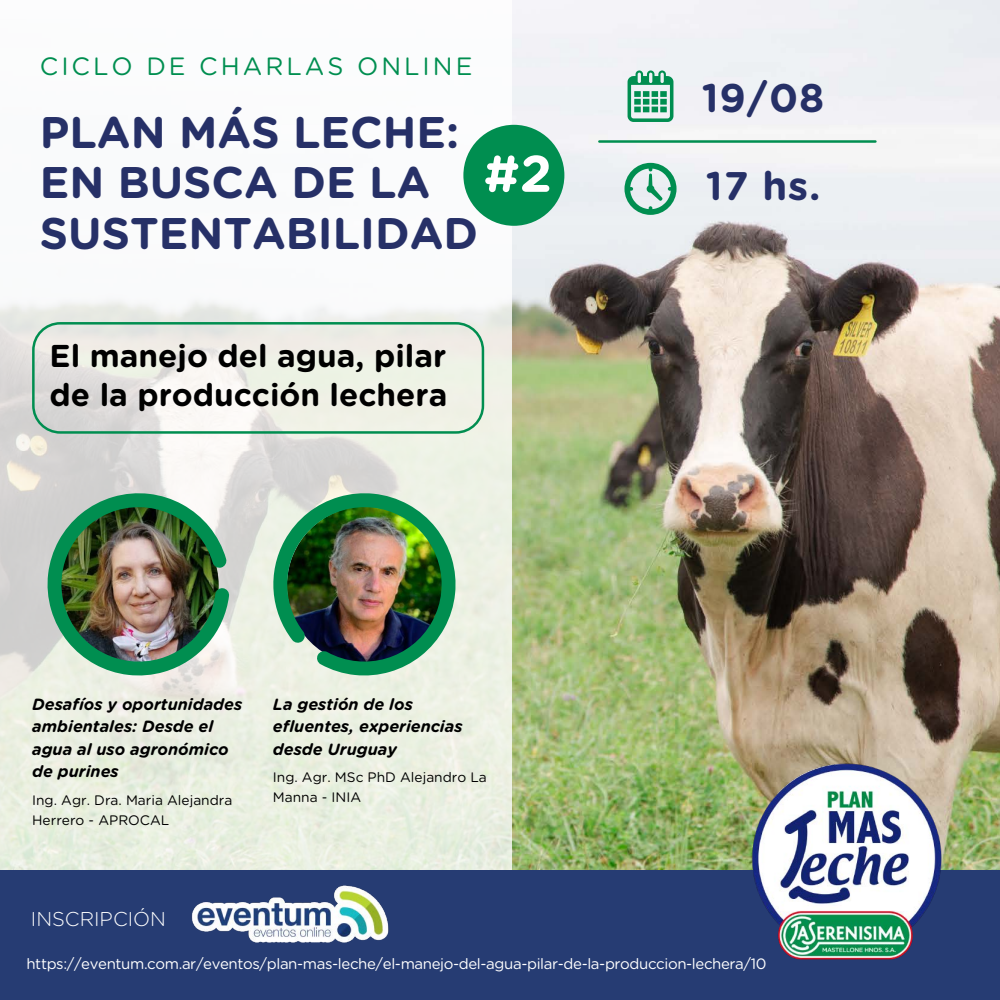
<style>
.page{position:relative;width:1000px;height:1000px;background:#fff}
.page>*{position:absolute;margin:0;border:0;box-sizing:border-box;transform-origin:0 0}
.t1{font:700 51.5px "Gotham Rounded";color:#fff}
.t2{font:700 44.25px/50px "Gotham Rounded";color:#263067}
.t3{font:700 39.88px "Gotham Rounded";letter-spacing:.025em;color:#263067}
.t4{font:700 31.62px/38.6px "Gotham Rounded";color:#000}
.t5{font:25px "Gotham Rounded";letter-spacing:.12em;color:#008e50}
.t6{font:300 20px "Gotham Rounded";color:#fff}
.t7{font:italic 700 16.25px/22.5px "Gotham Rounded";color:#000}
.t8{font:15px "Gotham Rounded";letter-spacing:-.025em;color:#fff}
.t9{font:13.75px/20px "Gotham Rounded";color:#000}
</style>
<div class="page">
<img style="left:0;top:0;width:1000px;height:871px">
<svg style="left:1px;top:0;width:511px;height:871px"></svg>
<div style="left:0;top:871px;width:1000px;height:129px;background:#263c73"></div>
<img style="left:191px;top:885px;width:198px;height:58px">
<svg style="left:628px;top:70px;width:45px;height:52px"></svg>
<svg style="left:625px;top:163px;width:52px;height:52px;background:#94cbb6"></svg>
<hr style="left:599px;top:140px;width:276px;height:3px;background:#008e50">
<img style="left:650px;top:758px;width:350px;height:202px">
<div style="left:463px;top:125px;width:101px;height:101px;background:#008e50;border-radius:50%"></div>
<img style="left:47px;top:492px;width:183px;height:184px">
<img style="left:267px;top:493px;width:189px;height:183px">
<div style="left:32px;top:322px;width:452px;height:112px;border:2px solid #008e50;border-radius:27px"></div>
<h3 class="t5" style="left:40px;top:49px;width:434px">CICLO DE CHARLAS ONLINE</h3>
<h2 class="t2" style="left:40px;top:106px;width:440px">PLAN MÁS LECHE:<br>EN BUSCA DE LA<br>SUSTENTABILIDAD</h2>
<h1 class="t1" style="left:484px;top:136px;width:70px">#2</h1>
<h3 class="t4" style="left:50px;top:335px;width:399px">El manejo del agua, pilar de la producción lechera</h3>
<p class="t7" style="left:32px;top:692px;width:212px">Desafíos y oportunidades ambientales: Desde el agua al uso agronómico de purines</p>
<p class="t9" style="left:32px;top:789px;width:202px">Ing. Agr. Dra. Maria Alejandra<br>Herrero - APROCAL</p>
<p class="t7" style="left:273px;top:692px;width:191px">La gestión de los efluentes, experiencias desde Uruguay</p>
<p class="t9" style="left:273px;top:767px;width:216px">Ing. Agr. MSc PhD Alejandro La<br>Manna - INIA</p>
<p class="t6" style="left:31px;top:905px;width:137px">INSCRIPCIÓN</p>
<h3 class="t3" style="left:702px;top:68px;width:124px">19/08</h3>
<h3 class="t3" style="left:706px;top:157px;width:116px">17 hs.</h3>
<p class="t8" style="left:26px;top:953px;width:742px">https://eventum.com.ar/eventos/plan-mas-leche/el-manejo-del-agua-pilar-de-la-produccion-lechera/10</p>
</div>
